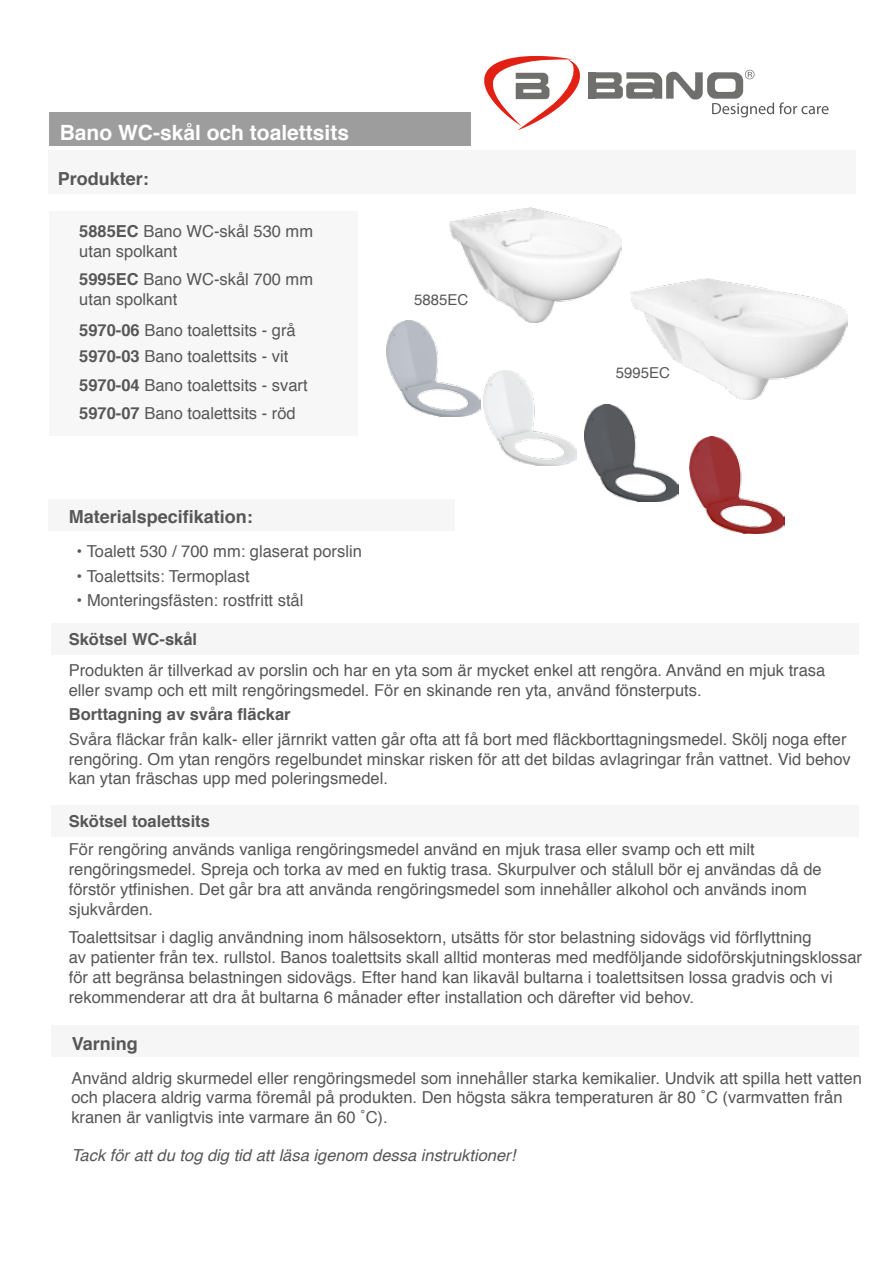
<style>
.page{position:relative;width:893px;height:1263px;background:#fff}
.page>*{position:absolute;margin:0;border:0;box-sizing:border-box;transform-origin:0 0}
.t1{font:700 21px "Helvetica";color:#fff}
.t2{font:700 18px "Helvetica";color:#575757}
.t3{font:16.5px/19.8px "Helvetica";color:#575757}
.t4{font:700 16.5px "Helvetica";color:#575757}
.t5{font:italic 16.5px "Helvetica";color:#575757}
.t6{font:15px "Helvetica";color:#575757}
.s1{font-weight:700}
</style>
<div class="page">
<img style="left:631px;top:279px;width:216px;height:120px">
<div style="left:49px;top:112px;width:422px;height:34px;background:#9d9d9d"></div>
<div style="left:49px;top:211px;width:309px;height:225px;background:#f6f6f6"></div>
<svg style="left:589px;top:70px;width:240px;height:47px"></svg>
<svg style="left:484px;top:56px;width:96px;height:74px"></svg>
<div style="left:48px;top:150px;width:808px;height:44px;background:#f6f6f6"></div>
<div style="left:48px;top:499px;width:407px;height:32px;background:#f6f6f6"></div>
<div style="left:51px;top:623px;width:807px;height:32px;background:#f6f6f6"></div>
<div style="left:51px;top:1025px;width:807px;height:31px;background:#f6f6f6"></div>
<img style="left:484px;top:370px;width:92px;height:96px">
<img style="left:689px;top:436px;width:95px;height:98px">
<img style="left:387px;top:321px;width:93px;height:96px">
<img style="left:585px;top:405px;width:93px;height:96px">
<div style="left:51px;top:805px;width:807px;height:32px;background:#f6f6f6"></div>
<img style="left:450px;top:207px;width:172px;height:116px">
<p class="t1" style="left:60px;top:116px;width:291px">Bano WC-skål och toalettsits</p>
<p class="t2" style="left:58px;top:164px;width:93px">Produkter:</p>
<p class="t3" style="left:79px;top:222px;width:235px"><span class="s1">5885EC</span> Bano WC-skål 530 mm utan spolkant</p>
<p class="t3" style="left:79px;top:270px;width:235px"><span class="s1">5995EC</span> Bano WC-skål 700 mm utan spolkant</p>
<p class="t3" style="left:79px;top:321px;width:218px"><span class="s1">5970-06</span> Bano toalettsits - grå</p>
<p class="t3" style="left:79px;top:371px;width:230px;line-height:28.7px"><span class="s1">5970-04</span> Bano toalettsits - svart<br><span class="s1">5970-07</span> Bano toalettsits - röd</p>
<p class="t3" style="left:79px;top:347px;width:211px"><span class="s1">5970-03</span> Bano toalettsits - vit</p>
<p class="t2" style="left:69px;top:502px;width:186px">Materialspecifikation:</p>
<p class="t3" style="left:77px;top:542px;width:287px">• Toalett 530 / 700 mm: glaserat porslin</p>
<p class="t3" style="left:77px;top:566px;width:174px">• Toalettsits: Termoplast</p>
<p class="t3" style="left:77px;top:591px;width:228px">• Monteringsfästen: rostfritt stål</p>
<p class="t4" style="left:69px;top:626px;width:130px">Skötsel WC-skål</p>
<p class="t6" style="left:414px;top:288px;width:56px">5885EC</p>
<p class="t6" style="left:616px;top:361px;width:56px">5995EC</p>
<p class="t3" style="left:69px;top:661px;width:758px">Produkten är tillverkad av porslin och har en yta som är mycket enkel att rengöra. Använd en mjuk trasa eller svamp och ett milt rengöringsmedel. För en skinande ren yta, använd fönsterputs.</p>
<p class="t4" style="left:69px;top:701px;width:223px">Borttagning av svåra fläckar</p>
<p class="t3" style="left:69px;top:730px;width:783px">Svåra fläckar från kalk- eller järnrikt vatten går ofta att få bort med fläckborttagningsmedel. Skölj noga efter rengöring. Om ytan rengörs regelbundet minskar risken för att det bildas avlagringar från vattnet. Vid behov kan ytan fräschas upp med poleringsmedel.</p>
<p class="t4" style="left:69px;top:808px;width:143px">Skötsel toalettsits</p>
<p class="t3" style="left:69px;top:840px;width:754px">För rengöring används vanliga rengöringsmedel använd en mjuk trasa eller svamp och ett milt rengöringsmedel. Spreja och torka av med en fuktig trasa. Skurpulver och stålull bör ej användas då de förstör ytfinishen. Det går bra att använda rengöringsmedel som innehåller alkohol och används inom sjukvården.</p>
<p class="t3" style="left:69px;top:928px;width:795px">Toalettsitsar i daglig användning inom hälsosektorn, utsätts för stor belastning sidovägs vid förflyttning<br>av patienter från tex. rullstol. Banos toalettsits skall alltid monteras med medföljande sidoförskjutningsklossar för att begränsa belastningen sidovägs. Efter hand kan likaväl bultarna i toalettsitsen lossa gradvis och vi rekommenderar att dra åt bultarna 6 månader efter installation och därefter vid behov.</p>
<p class="t2" style="left:72px;top:1029px;width:68px">Varning</p>
<p class="t3" style="left:71px;top:1068px;width:792px">Använd aldrig skurmedel eller rengöringsmedel som innehåller starka kemikalier. Undvik att spilla hett vatten och placera aldrig varma föremål på produkten. Den högsta säkra temperaturen är 80 ˚C (varmvatten från kranen är vanligtvis inte varmare än 60 ˚C).</p>
<p class="t5" style="left:71px;top:1142px;width:445px">Tack för att du tog dig tid att läsa igenom dessa instruktioner!</p>
</div>
